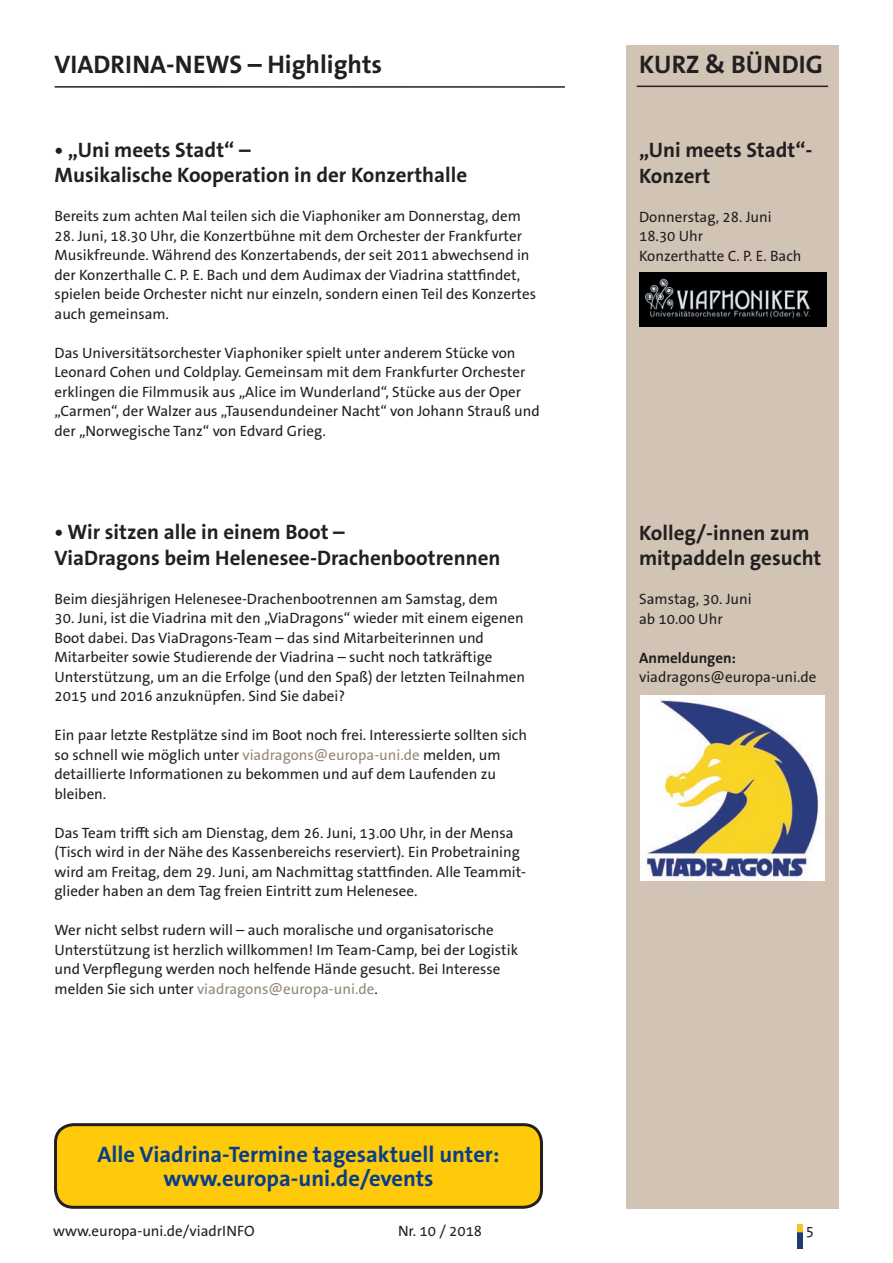
<style>
.page{position:relative;width:893px;height:1263px;background:#fff}
.page>*{position:absolute;margin:0;border:0;box-sizing:border-box;transform-origin:0 0}
.t1{font:700 25.5px "The Sans B W7";color:#231f20}
.t2{font:700 22.5px/24px "The Sans B W7";color:#083e89;text-align:center}
.t3{font:700 21px/25.5px "The Sans B W7";color:#231f20}
.t4{font:15px/19.5px "The Sans B W5 Plain";color:#231f20}
.t5{font:700 15px "The Sans B W7";color:#231f20}
.s1{color:#938779}
</style>
<div class="page">
<img style="left:798px;top:1225px;width:5px;height:24px">
<hr style="left:55px;top:86px;width:510px;height:2px;background:#231f20">
<div style="left:626px;top:46px;width:213px;height:1163px;background:#d1c4b5"></div>
<hr style="left:637px;top:86px;width:191px;height:1px;background:#231f20">
<img style="left:640px;top:696px;width:184px;height:184px">
<div style="left:56px;top:1125px;width:485px;height:82px;background:#feca0a;border-radius:18px"></div>
<div style="left:54px;top:1123px;width:489px;height:86px;border:3px solid #231f20;border-radius:18px"></div>
<img style="left:639px;top:272px;width:187px;height:54px">
<h1 class="t1" style="left:55px;top:48px;width:329px">VIADRINA-NEWS – Highlights</h1>
<h3 class="t3" style="left:55px;top:137px;width:414px">• „Uni meets Stadt“ –<br>Musikalische Kooperation in der Konzerthalle</h3>
<p class="t4" style="left:55px;top:206px;width:468px">Bereits zum achten Mal teilen sich die Viaphoniker am Donnerstag, dem</p>
<p class="t4" style="left:55px;top:226px;width:483px">28. Juni, 18.30 Uhr, die Konzertbühne mit dem Orchester der Frankfurter Musikfreunde. Während des Konzertabends, der seit 2011 abwechsend in der Konzerthalle C. P. E. Bach und dem Audimax der Viadrina stattfindet, spielen beide Orchester nicht nur einzeln, sondern einen Teil des Konzertes auch gemeinsam.</p>
<p class="t4" style="left:55px;top:343px;width:487px">Das Universitätsorchester Viaphoniker spielt unter anderem Stücke von Leonard Cohen und Coldplay. Gemeinsam mit dem Frankfurter Orchester erklingen die Filmmusik aus „Alice im Wunderland“, Stücke aus der Oper „Carmen“, der Walzer aus „Tausendundeiner Nacht“ von Johann Strauß und der „Norwegische Tanz“ von Edvard Grieg.</p>
<h3 class="t3" style="left:55px;top:519px;width:447px">• Wir sitzen alle in einem Boot –<br>ViaDragons beim Helenesee-Drachenbootrennen</h3>
<p class="t4" style="left:55px;top:589px;width:445px">Beim diesjährigen Helenesee-Drachenbootrennen am Samstag, dem</p>
<p class="t4" style="left:55px;top:608px;width:472px">30. Juni, ist die Viadrina mit den „ViaDragons“ wieder mit einem eigenen Boot dabei. Das ViaDragons-Team – das sind Mitarbeiterinnen und Mitarbeiter sowie Studierende der Viadrina – sucht noch tatkräftige Unterstützung, um an die Erfolge (und den Spaß) der letzten Teilnahmen 2015 und 2016 anzuknüpfen. Sind Sie dabei?</p>
<p class="t4" style="left:55px;top:725px;width:474px">Ein paar letzte Restplätze sind im Boot noch frei. Interessierte sollten sich so schnell wie möglich unter <span class="s1">viadragons@europa-uni.de</span> melden, um detaillierte Informationen zu bekommen und auf dem Laufenden zu bleiben.</p>
<p class="t4" style="left:55px;top:823px;width:473px">Das Team trifft sich am Dienstag, dem 26. Juni, 13.00 Uhr, in der Mensa (Tisch wird in der Nähe des Kassenbereichs reserviert). Ein Probetraining wird am Freitag, dem 29. Juni, am Nachmittag stattfinden. Alle Teammit&shy;glieder haben an dem Tag freien Eintritt zum Helenesee.</p>
<p class="t4" style="left:55px;top:920px;width:465px">Wer nicht selbst rudern will – auch moralische und organisatorische Unterstützung ist herzlich willkommen! Im Team-Camp, bei der Logistik und Verpflegung werden noch helfende Hände gesucht. Bei Interesse melden Sie sich unter <span class="s1">viadragons@europa-uni.de</span>.</p>
<h2 class="t2" style="left:98px;top:1143px;width:403px">Alle Viadrina-Termine tagesaktuell unter: www.europa-uni.de/events</h2>
<h1 class="t1" style="left:639px;top:48px;width:185px">KURZ &amp; BÜNDIG</h1>
<h3 class="t3" style="left:639px;top:137px;width:175px">„Uni meets Stadt“-<br>Konzert</h3>
<p class="t4" style="left:639px;top:207px;width:164px">Donnerstag, 28. Juni<br>18.30 Uhr<br>Konzerthatte C. P. E. Bach</p>
<h3 class="t3" style="left:639px;top:520px;width:184px">Kolleg/-innen zum mitpaddeln gesucht</h3>
<p class="t4" style="left:639px;top:589px;width:114px">Samstag, 30. Juni ab 10.00 Uhr</p>
<p class="t5" style="left:639px;top:648px;width:98px">Anmeldungen:</p>
<p class="t4" style="left:639px;top:667px;width:179px">viadragons@europa-uni.de</p>
<p class="t4" style="left:53px;top:1221px;width:203px">www.europa-uni.de/viadrINFO</p>
<p class="t4" style="left:398px;top:1221px;width:86px">Nr. 10 / 2018</p>
<p class="t4" style="left:806px;top:1221px;width:10px">5</p>
</div>
